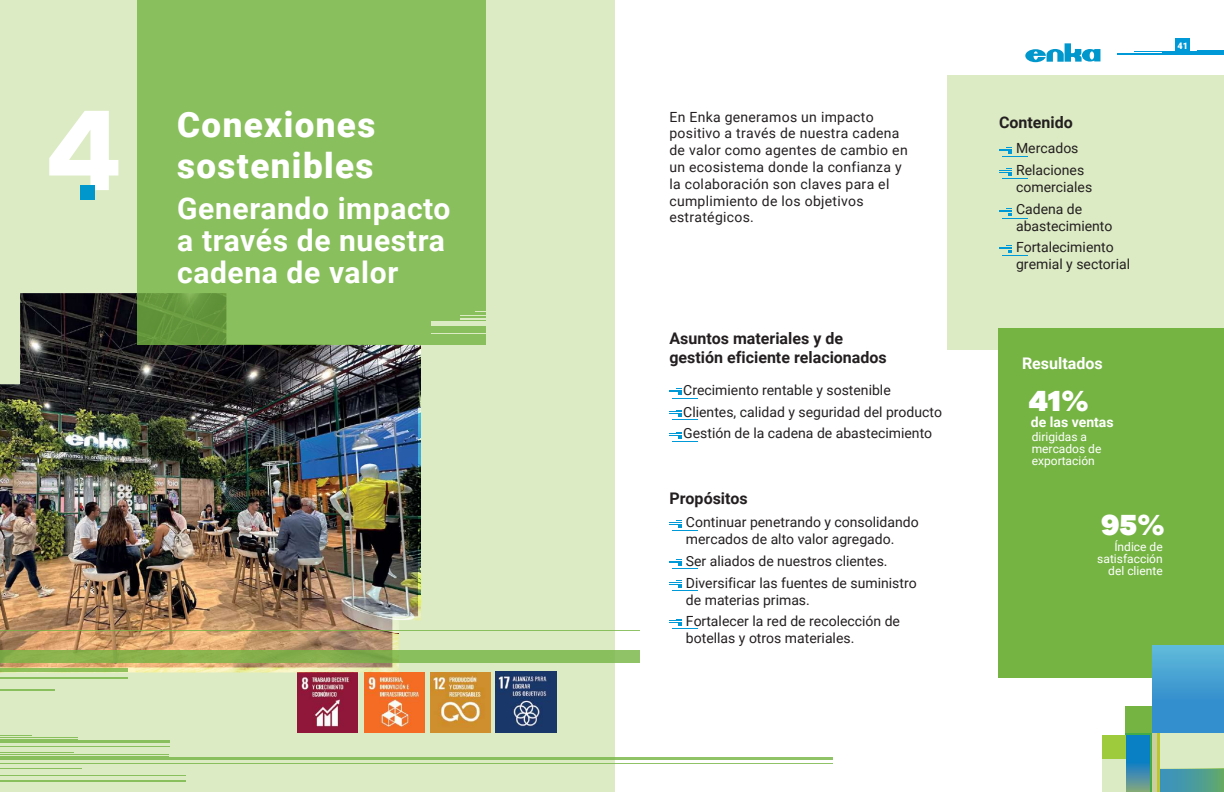
<style>
.page{position:relative;width:1224px;height:792px;background:#fff}
.page>*{position:absolute;margin:0;border:0;box-sizing:border-box;transform-origin:0 0}
.t1{font:700 118.4px "Galano Grotesque";color:#fff}
.t2{font:900 35px/41px "Roboto";letter-spacing:.04em;color:#fff}
.t3{font:700 30px/32px "Roboto";letter-spacing:.02em;color:#fff}
.t4{font:900 30px "Galano Grotesque";color:#fff}
.t5{font:700 16px/19.2px "Roboto";color:#231f20}
.t6{font:700 16px "Roboto";color:#fff}
.t7{font:14px/21.8px "Roboto";color:#231f20}
.t8{font:14px/16.8px "Roboto";letter-spacing:.02em;color:#231f20}
.t9{font:700 14px "Roboto";color:#fff}
.t10{font:12px/12px "Roboto";color:#fff;text-align:right}
.t11{font:900 9px "Roboto";color:#fff}
</style>
<div class="page">
<div style="left:0;top:0;width:615px;height:792px;background:#dcebc3"></div>
<img style="left:298px;top:672px;width:60px;height:60px">
<img style="left:364px;top:672px;width:60px;height:60px">
<img style="left:430px;top:672px;width:60px;height:60px">
<div style="left:947px;top:75px;width:276px;height:274px;background:#dcebc3"></div>
<img style="left:0;top:293px;width:420px;height:379px">
<div style="left:137px;top:0;width:348px;height:345px;background:#89bf5c"></div>
<hr style="left:431px;top:334px;width:57px;height:1px;background:#dcebc3">
<div style="left:431px;top:321px;width:57px;height:5px;background:#dcebc3"></div>
<svg style="left:461px;top:311px;width:27px;height:8px"></svg>
<div style="left:998px;top:328px;width:225px;height:349px;background:#75b443"></div>
<img style="left:495px;top:672px;width:61px;height:60px">
<hr style="left:0;top:780px;width:185px;height:2px;background:#75b443">
<hr style="left:0;top:775px;width:185px;height:1px;background:#75b443">
<hr style="left:0;top:768px;width:81px;height:1px;background:#75b443">
<hr style="left:0;top:763px;width:832px;height:1px;background:#75b443">
<hr style="left:0;top:758px;width:832px;height:2px;background:#75b443">
<hr style="left:0;top:756px;width:169px;height:1px;background:#75b443">
<hr style="left:0;top:755px;width:169px;height:1px;background:#75b443">
<hr style="left:0;top:753px;width:74px;height:1px;background:#75b443">
<hr style="left:0;top:746px;width:170px;height:1px;background:#75b443">
<hr style="left:0;top:741px;width:170px;height:2px;background:#75b443">
<hr style="left:0;top:739px;width:78px;height:1px;background:#75b443">
<hr style="left:0;top:738px;width:78px;height:1px;background:#75b443">
<hr style="left:0;top:736px;width:32px;height:1px;background:#75b443">
<hr style="left:0;top:630px;width:639px;height:1px;background:#75b443">
<svg style="left:0;top:650px;width:639px;height:13px;background:#88b552"></svg>
<hr style="left:0;top:669px;width:128px;height:3px;background:#75b443">
<hr style="left:0;top:677px;width:128px;height:2px;background:#75b443">
<hr style="left:0;top:689px;width:55px;height:1px;background:#75b443">
<svg style="left:999px;top:147px;width:28px;height:10px"></svg>
<svg style="left:999px;top:170px;width:28px;height:9px"></svg>
<svg style="left:999px;top:208px;width:28px;height:11px"></svg>
<svg style="left:999px;top:245px;width:28px;height:11px"></svg>
<svg style="left:669px;top:388px;width:28px;height:11px"></svg>
<svg style="left:669px;top:410px;width:28px;height:10px"></svg>
<svg style="left:669px;top:432px;width:28px;height:10px"></svg>
<svg style="left:669px;top:522px;width:28px;height:9px"></svg>
<svg style="left:669px;top:559px;width:28px;height:10px"></svg>
<svg style="left:669px;top:582px;width:28px;height:9px"></svg>
<svg style="left:669px;top:619px;width:28px;height:10px"></svg>
<hr style="left:1117px;top:54px;width:106px;height:1px;background:#0099d8">
<div style="left:1175px;top:39px;width:14px;height:14px;background:#0099d8"></div>
<svg style="left:1025px;top:43px;width:75px;height:19px"></svg>
<hr style="left:1162px;top:53px;width:61px;height:1px;background:#0099d8">
<hr style="left:1133px;top:51px;width:90px;height:1px;background:#0099d8">
<svg style="left:1197px;top:50px;width:26px;height:1px"></svg>
<div style="left:80px;top:186px;width:14px;height:14px;background:#0097cc"></div>
<div style="left:1125px;top:707px;width:26px;height:26px;background:#75b443"></div>
<svg style="left:1152px;top:646px;width:71px;height:88px;background:#439dd1"></svg>
<svg style="left:1125px;top:733px;width:26px;height:59px"></svg>
<svg style="left:1125px;top:736px;width:24px;height:56px"></svg>
<div style="left:1101px;top:736px;width:24px;height:56px;background:#dbebc3"></div>
<div style="left:1101px;top:736px;width:24px;height:23px;background:#9dcb3b"></div>
<div style="left:1152px;top:734px;width:71px;height:35px;background:#dbebc3"></div>
<svg style="left:1159px;top:768px;width:64px;height:24px;background:#509e99"></svg>
<div style="left:1152px;top:734px;width:6px;height:58px;background:#cbcf9f"></div>
<hr style="left:1156px;top:734px;width:3px;height:58px;background:#bdc631">
<h1 class="t1" style="left:47px;top:77px;width:76px">4</h1>
<p class="t11" style="left:1177px;top:39px;width:12px">41</p>
<h2 class="t2" style="left:177px;top:103px;width:199px">Conexiones sostenibles</h2>
<p class="t8" style="left:669px;top:108px;width:240px">En Enka generamos un impacto positivo a través de nuestra cadena de valor como agentes de cambio en un ecosistema donde la confianza y la colaboración son claves para el cumplimiento de los objetivos estratégicos.</p>
<p class="t5" style="left:999px;top:112px;width:75px">Contenido</p>
<p class="t7" style="left:1016px;top:137px;width:70px">Mercados<br>Relaciones</p>
<p class="t7" style="left:1016px;top:176px;width:78px">comerciales<br>Cadena de</p>
<p class="t7" style="left:1016px;top:214px;width:99px">abastecimiento<br>Fortalecimiento</p>
<p class="t7" style="left:1016px;top:253px;width:115px">gremial y sectorial</p>
<h3 class="t3" style="left:177px;top:191px;width:275px">Generando impacto a través de nuestra cadena de valor</h3>
<p class="t5" style="left:669px;top:328px;width:219px">Asuntos materiales y de gestión eficiente relacionados</p>
<p class="t7" style="left:683px;top:378px;width:260px">Crecimiento rentable y sostenible<br>Clientes, calidad y seguridad del producto<br>Gestión de la cadena de abastecimiento</p>
<p class="t5" style="left:669px;top:488px;width:80px">Propósitos</p>
<p class="t7" style="left:686px;top:514px;width:234px;line-height:16.8px">Continuar penetrando y consolidando mercados de alto valor agregado.</p>
<p class="t7" style="left:686px;top:550px;width:232px">Ser aliados de nuestros clientes.<br>Diversificar las fuentes de suministro</p>
<p class="t7" style="left:686px;top:588px;width:216px">de materias primas.<br>Fortalecer la red de recolección de</p>
<p class="t7" style="left:686px;top:627px;width:170px">botellas y otros materiales.</p>
<p class="t6" style="left:1022px;top:352px;width:82px">Resultados</p>
<h3 class="t4" style="left:1028px;top:382px;width:62px">41%</h3>
<p class="t9" style="left:1030px;top:412px;width:84px">de las ventas</p>
<p class="t10" style="left:1031px;top:430px;width:71px;text-align:left">dirigidas a mercados de exportación</p>
<h3 class="t4" style="left:1101px;top:506px;width:65px">95%</h3>
<p class="t10" style="left:1097px;top:540px;width:67px">Índice de satisfacción del cliente</p>
</div>
